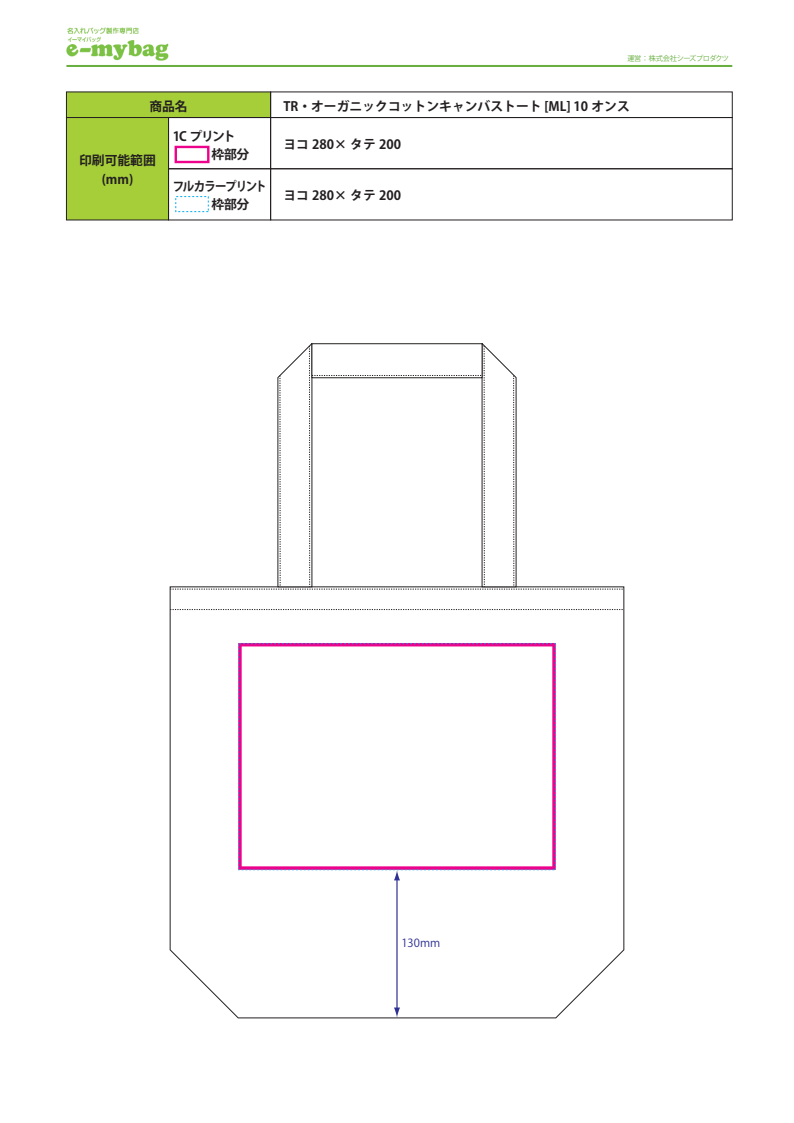
<style>
.page{position:relative;width:794px;height:1123px;background:#fff}
.page>*{position:absolute;margin:0;border:0;box-sizing:border-box;transform-origin:0 0}
.t1{font:700 12.8px/19.2px "Koz Go Pro";color:#231f20;text-align:center}
.t2{font:700 12.8px/18.4px "Koz Go Pro";letter-spacing:-.085em;color:#231f20;scale:.9 1}
.t3{font:700 12.8px/18.4px "Koz Go Pro";letter-spacing:-.075em;color:#231f20}
.t4{font:11.2px "Koz Go Pro";color:#2e3092}
.t5{font:7.2px "Koz Go Pro";letter-spacing:-.045em;color:#66ae3d}
.s1{font-weight:800;font-size:19.2px;color:#ed028c}
.s2{font-weight:800;font-size:19.2px;color:#00aeef}
</style>
<div class="page">
<svg style="left:170px;top:590px;width:454px;height:428px"></svg>
<svg style="left:170px;top:609px;width:454px;height:1px"></svg>
<svg style="left:170px;top:343px;width:454px;height:247px"></svg>
<svg style="left:238px;top:643px;width:318px;height:227px"></svg>
<hr style="left:396px;top:878px;width:1px;height:131px;background:#2e3092">
<svg style="left:394px;top:1007px;width:6px;height:10px"></svg>
<svg style="left:394px;top:870px;width:6px;height:10px"></svg>
<div style="left:66px;top:91px;width:205px;height:27px;background:#a6ce39"></div>
<div style="left:168px;top:117px;width:103px;height:52px;border:1px solid #231f20"></div>
<div style="left:66px;top:117px;width:103px;height:103px;background:#a6ce39;border:1px solid #231f20"></div>
<div style="left:270px;top:117px;width:462px;height:52px;border:1px solid #231f20"></div>
<div style="left:168px;top:168px;width:103px;height:52px;border:1px solid #231f20"></div>
<div style="left:270px;top:168px;width:462px;height:52px;border:1px solid #231f20"></div>
<div style="left:175px;top:146px;width:34px;height:17px;border:2px solid #ed028c"></div>
<img style="left:66px;top:27px;width:102px;height:34px">
<hr style="left:66px;top:65px;width:666px;height:2px;background:#66ae3d">
<p class="t1" style="left:149px;top:97px;width:40px">商品名</p>
<p class="t1" style="left:79px;top:151px;width:78px">印刷可能範囲(mm)</p>
<p class="t3" style="left:173px;top:128px;width:78px">1C プリント<span class="s1">　</span> 枠部分</p>
<p class="t2" style="left:173px;top:178px;width:106px">フルカラープリント<span class="s2">　</span> 枠部分</p>
<p class="t5" style="left:627px;top:54px;width:103px">運営：株式会社シーズプロダクツ</p>
<p class="t1" style="left:283px;top:97px;width:348px">TR・オーガニックコットンキャンバストート [ML] 10 オンス</p>
<p class="t1" style="left:283px;top:135px;width:119px">ヨコ 280× タテ 200</p>
<p class="t1" style="left:283px;top:186px;width:119px">ヨコ 280× タテ 200</p>
<p class="t4" style="left:401px;top:935px;width:40px">130mm</p>
</div>
